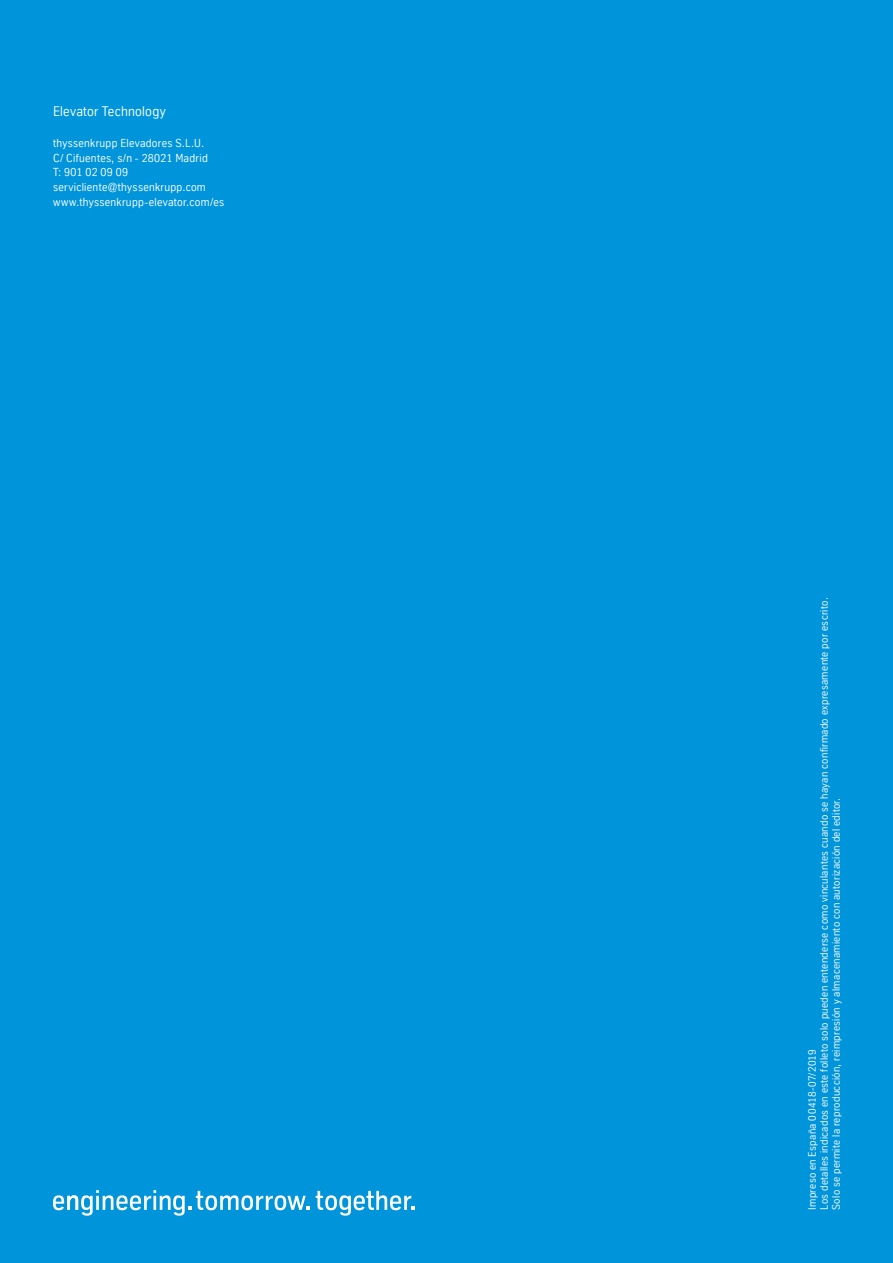
<style>
.page{position:relative;width:893px;height:1263px;background:#0095db}
.page>*{position:absolute;margin:0;border:0;box-sizing:border-box;transform-origin:0 0}
.t1{font:13.5px "TK Type";letter-spacing:.015em;color:#fff}
.t2{font:11.25px/14.7px "TK Type";letter-spacing:.025em;color:#fff}
.t3{font:10.5px/12px "TK Type";letter-spacing:.035em;color:#fff}
</style>
<div class="page">
<svg style="left:316px;top:1191px;width:98px;height:25px"></svg>
<svg style="left:53px;top:1190px;width:256px;height:26px"></svg>
<p class="t1" style="left:53px;top:104px;width:114px">Elevator Technology</p>
<p class="t2" style="left:53px;top:136px;width:173px">thyssenkrupp Elevadores S.L.U.<br>C/ Cifuentes, s/n - 28021 Madrid<br>T: 901 02 09 09 servicliente@thyssenkrupp.com www.thyssenkrupp-elevator.com/es</p>
<p class="t3" style="left:806px;top:1210px;width:614px;rotate:-90deg">Impreso en España 00418-07/2019<br>Los detalles indicados en este folleto solo pueden entenderse como vinculantes cuando se hayan confirmado expresamente por escrito.<br>Solo se permite la reproducción, reimpresión y almacenamiento con autorización del editor.</p>
</div>
